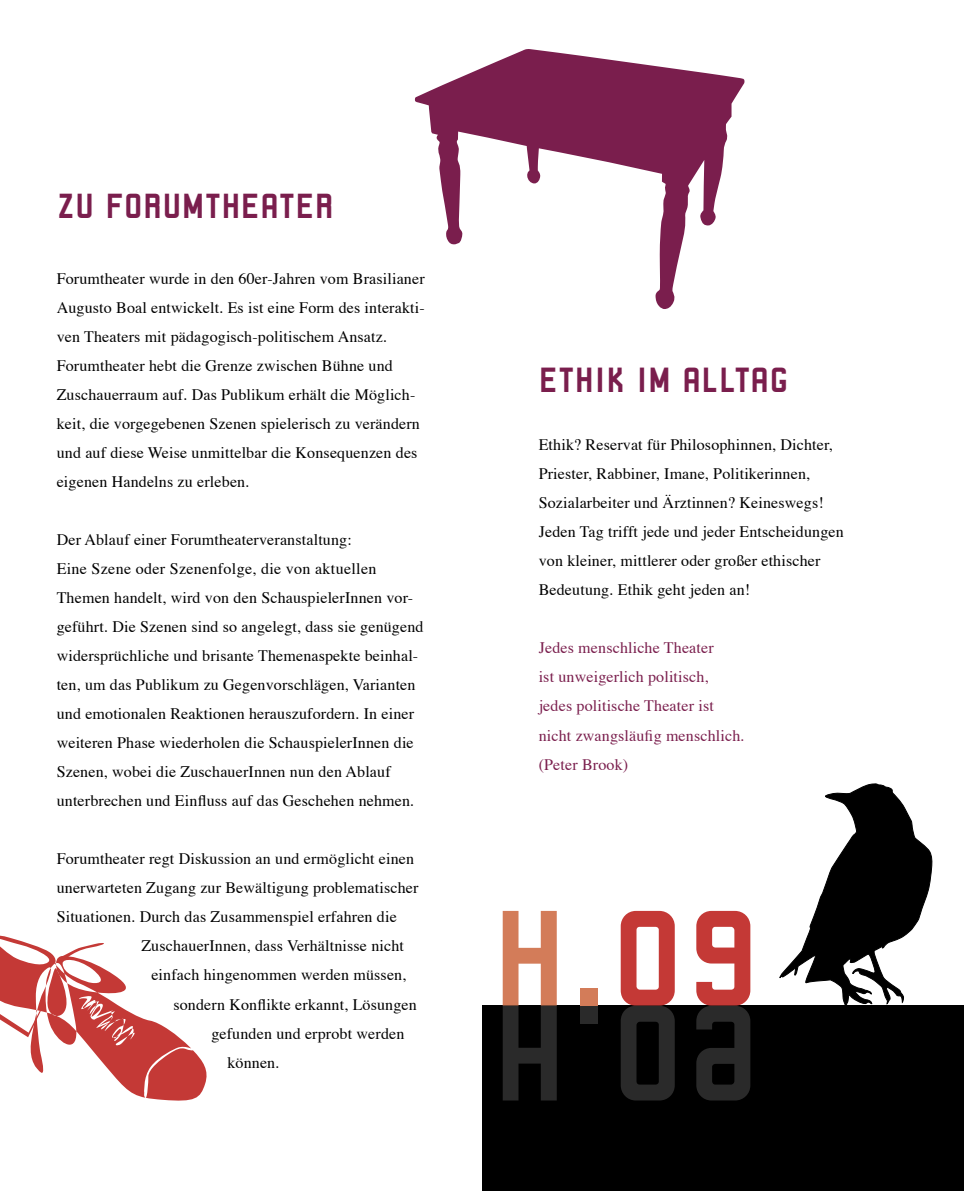
<style>
.page{position:relative;width:964px;height:1191px;background:#fff}
.page>*{position:absolute;margin:0;border:0;box-sizing:border-box;transform-origin:0 0}
.t1{font:700 37px "Robust ICG";letter-spacing:.005em;color:#7a1e4d}
.t2{font:700 36.8px "Robust ICG";letter-spacing:.005em;color:#7a1e4d}
.t3{font:16px/29px "Times";letter-spacing:.01em;color:#000}
.t4{font:16px "Times";letter-spacing:.01em;color:#7a1e4d}
</style>
<div class="page">
<svg style="left:0;top:935px;width:207px;height:166px"></svg>
<svg style="left:415px;top:49px;width:330px;height:260px"></svg>
<svg style="left:779px;top:783px;width:153px;height:222px"></svg>
<div style="left:482px;top:1005px;width:482px;height:186px;background:#000"></div>
<div style="left:503px;top:1005px;width:247px;height:97px;background:#000"></div>
<p class="t2" style="left:57px;top:186px;width:279px">ZU FORUMTHEATER</p>
<p class="t3" style="left:57px;top:265px;width:369px;text-align:justify">Forumtheater wurde in den 60er-Jahren vom Brasilianer Augusto Boal entwickelt. Es ist eine Form des interakti&shy;ven Theaters mit pädagogisch-politischem Ansatz.</p>
<p class="t3" style="left:57px;top:352px;width:365px">Forumtheater hebt die Grenze zwischen Bühne und Zuschauerraum auf. Das Publikum erhält die Möglich&shy;keit, die vorgegebenen Szenen spielerisch zu verändern und auf diese Weise unmittelbar die Konsequenzen des eigenen Handelns zu erleben.</p>
<p class="t3" style="left:57px;top:526px;width:297px">Der Ablauf einer Forumtheaterveranstaltung:</p>
<p class="t3" style="left:57px;top:555px;width:368px">Eine Szene oder Szenenfolge, die von aktuellen Themen handelt, wird von den SchauspielerInnen vor&shy;geführt. Die Szenen sind so angelegt, dass sie genügend widersprüchliche und brisante Themenaspekte beinhal&shy;ten, um das Publikum zu Gegenvorschlägen, Varianten und emotionalen Reaktionen herauszufordern. In einer weiteren Phase wiederholen die SchauspielerInnen die Szenen, wobei die ZuschauerInnen nun den Ablauf unterbrechen und Einfluss auf das Geschehen nehmen.</p>
<p class="t3" style="left:57px;top:845px;width:359px">Forumtheater regt Diskussion an und ermöglicht einen</p>
<p class="t3" style="left:57px;top:874px;width:363px">unerwarteten Zugang zur Bewältigung problematischer</p>
<p class="t3" style="left:57px;top:903px;width:342px">Situationen. Durch das Zusammenspiel erfahren die</p>
<p class="t3" style="left:141px;top:932px;width:264px">ZuschauerInnen, dass Verhältnisse nicht</p>
<p class="t3" style="left:151px;top:961px;width:257px">einfach hingenommen werden müssen,</p>
<p class="t3" style="left:173px;top:990px;width:245px">sondern Konflikte erkannt, Lösungen</p>
<p class="t3" style="left:211px;top:1019px;width:194px">gefunden und erprobt werden</p>
<p class="t3" style="left:227px;top:1048px;width:54px">können.</p>
<p class="t1" style="left:539px;top:360px;width:252px">ETHIK IM ALLTAG</p>
<p class="t3" style="left:539px;top:431px;width:296px">Ethik? Reservat für Philosophinnen, Dichter,</p>
<p class="t3" style="left:539px;top:460px;width:273px">Priester, Rabbiner, Imane, Politikerinnen,</p>
<p class="t3" style="left:539px;top:489px;width:286px">Sozialarbeiter und Ärztinnen? Keineswegs!</p>
<p class="t3" style="left:539px;top:518px;width:306px">Jeden Tag trifft jede und jeder Entscheidungen</p>
<p class="t3" style="left:539px;top:547px;width:283px">von kleiner, mittlerer oder großer ethischer</p>
<p class="t3" style="left:539px;top:576px;width:213px">Bedeutung. Ethik geht jeden an!</p>
<p class="t4" style="left:539px;top:638px;width:177px">Jedes menschliche Theater</p>
<p class="t4" style="left:539px;top:667px;width:171px">ist unweigerlich politisch,</p>
<p class="t4" style="left:539px;top:696px;width:177px">jedes politische Theater ist</p>
<p class="t4" style="left:539px;top:725px;width:207px">nicht zwangsläufig menschlich.</p>
<p class="t4" style="left:539px;top:754px;width:91px">(Peter Brook)</p>
</div>
